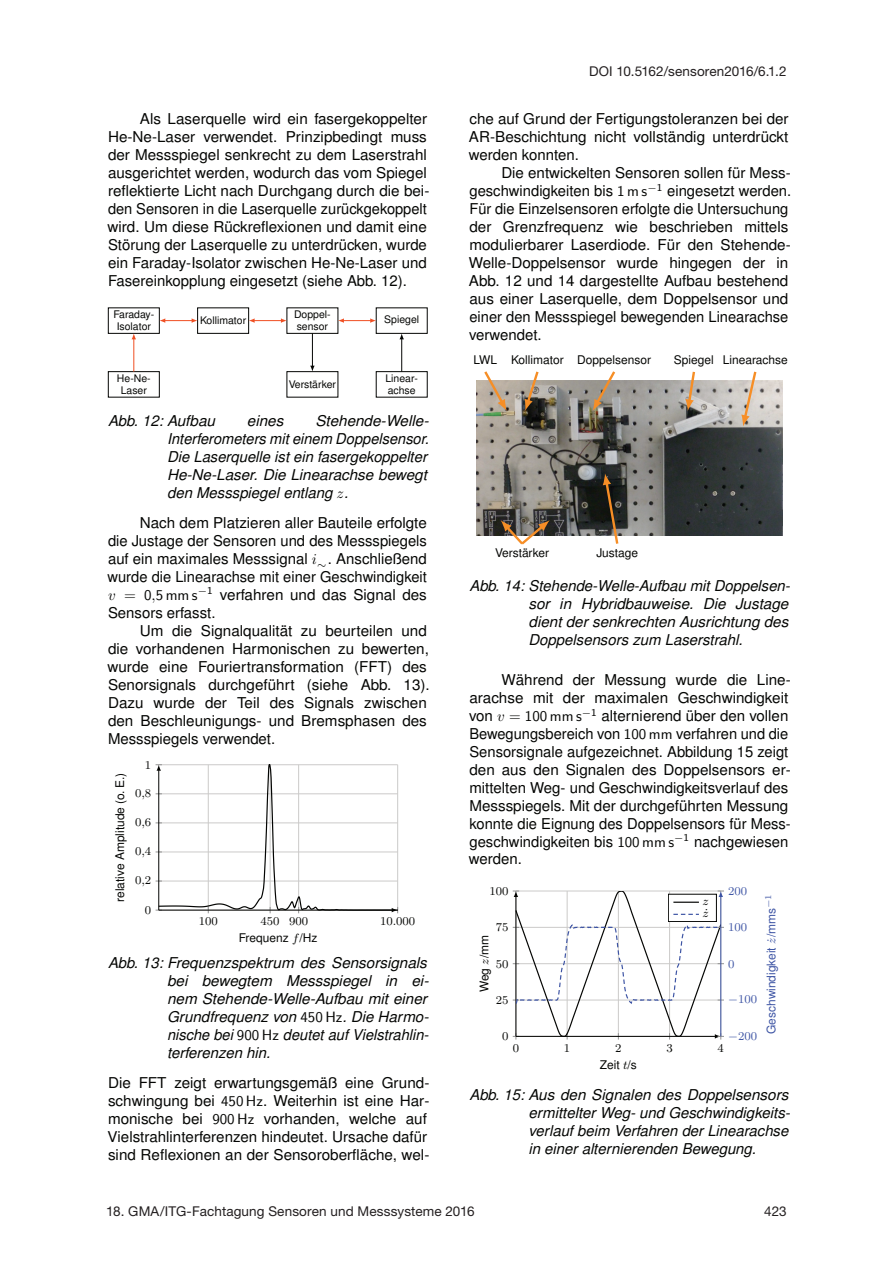
<style>
.page{position:relative;width:893px;height:1263px;background:#fff}
.page>*{position:absolute;margin:0;border:0;box-sizing:border-box;transform-origin:0 0}
.t1{font:15px/18px "Nimbus San L";color:#040503}
.t2{font:italic 15px/18px "Nimbus San L";color:#040503;text-align:justify}
.t3{font:13.5px "Helvetica Neue LT Std";letter-spacing:.01em;color:#231f20}
.t4{font:12px "Nimbus San L";color:#040503}
.t5{font:12px "CMR8";color:#040503}
.t6{font:12px "Nimbus San L";color:#3d54a4}
.t7{font:12px "CMR8";color:#3d54a4}
.t8{font:12px/12.1px "CMMI8";color:#040503}
.t9{font:10.5px/12px "Nimbus San L";color:#040503;text-align:center}
.s1{font-family:"CMMI10";font-style:normal}
.s2{font-family:"CMMI10"}
.s3{font-family:"CMR10"}
.s4{font-family:"CMSS10"}
.s5{font-family:"CMMI8"}
.s6{font-family:"CMSS10";font-style:normal}
.s7{font-family:"CMR8"}
.s8{font-family:"CMSY8"}
</style>
<div class="page">
<div style="left:108px;top:371px;width:52px;height:26px;border:1px solid #040503"></div>
<div style="left:108px;top:308px;width:52px;height:26px;border:1px solid #040503"></div>
<div style="left:197px;top:308px;width:52px;height:26px;border:1px solid #040503"></div>
<div style="left:287px;top:308px;width:51px;height:26px;border:1px solid #040503"></div>
<div style="left:287px;top:371px;width:51px;height:26px;border:1px solid #040503"></div>
<div style="left:376px;top:308px;width:52px;height:26px;border:1px solid #040503"></div>
<div style="left:376px;top:371px;width:52px;height:26px;border:1px solid #040503"></div>
<hr style="left:134px;top:339px;width:1px;height:33px;background:#f04f23">
<svg style="left:132px;top:333px;width:4px;height:6px"></svg>
<svg style="left:159px;top:318px;width:39px;height:5px"></svg>
<svg style="left:249px;top:318px;width:38px;height:5px"></svg>
<svg style="left:338px;top:318px;width:38px;height:5px"></svg>
<hr style="left:312px;top:333px;width:1px;height:33px;background:#040503">
<svg style="left:310px;top:366px;width:5px;height:6px"></svg>
<hr style="left:401px;top:339px;width:1px;height:33px;background:#040503">
<svg style="left:399px;top:333px;width:5px;height:6px"></svg>
<svg style="left:156px;top:764px;width:242px;height:149px"></svg>
<img style="left:476px;top:380px;width:307px;height:155px">
<svg style="left:482px;top:371px;width:25px;height:40px"></svg>
<svg style="left:524px;top:371px;width:16px;height:40px"></svg>
<svg style="left:593px;top:371px;width:24px;height:40px"></svg>
<svg style="left:685px;top:371px;width:12px;height:40px"></svg>
<svg style="left:741px;top:371px;width:17px;height:55px"></svg>
<svg style="left:501px;top:520px;width:49px;height:25px"></svg>
<svg style="left:603px;top:473px;width:17px;height:71px"></svg>
<svg style="left:513px;top:891px;width:211px;height:148px"></svg>
<p class="t1" style="left:107px;top:110px;width:323px;text-indent:32px">Als Laserquelle wird ein fasergekoppelter He-Ne-Laser verwendet. Prinzipbedingt muss der Messspiegel senkrecht zu dem Laserstrahl ausgerichtet werden, wodurch das vom Spiegel reflektierte Licht nach Durchgang durch die bei&shy;den Sensoren in die Laserquelle zurückgekoppelt wird. Um diese Rückreflexionen und damit eine Störung der Laserquelle zu unterdrücken, wurde ein Faraday-Isolator zwischen He-Ne-Laser und Fasereinkopplung eingesetzt (siehe Abb. 12).</p>
<p class="t9" style="left:113px;top:308px;width:42px">Faraday-<br>Isolator</p>
<p class="t9" style="left:200px;top:314px;width:48px">Kollimator</p>
<p class="t9" style="left:294px;top:308px;width:38px;text-align:left">Doppel&shy;sensor</p>
<p class="t9" style="left:384px;top:313px;width:36px">Spiegel</p>
<p class="t9" style="left:117px;top:372px;width:35px">He-Ne-<br>Laser</p>
<p class="t9" style="left:289px;top:378px;width:49px">Verstärker</p>
<p class="t9" style="left:385px;top:372px;width:34px;text-align:left">Linear&shy;achse</p>
<p class="t2" style="left:167px;top:413px;width:263px;text-align:left;text-indent:148px">Stehende-Welle-Interferometers mit einem Doppelsensor.<br>Die Laserquelle ist ein fasergekoppelter He-Ne-Laser. Die Linearachse bewegt den Messspiegel entlang <span class="s1">z</span>.</p>
<p class="t1" style="left:107px;top:514px;width:321px;text-align:justify;text-indent:32px">Nach dem Platzieren aller Bauteile erfolgte die Justage der Sensoren und des Messspiegels auf ein maximales Messsignal <span class="s2">i</span><sub>∼</sub>. Anschließend wurde die Linearachse mit einer Geschwindigkeit <span class="s2">v</span> <span class="s3">=</span> <span class="s4">0</span><span class="s2">,</span><span class="s4">5 mm s</span><sup>−</sup><sup>1</sup> verfahren und das Signal des Sensors erfasst.</p>
<p class="t1" style="left:107px;top:622px;width:324px;text-indent:32px">Um die Signalqualität zu beurteilen und die vorhandenen Harmonischen zu bewerten, wurde eine Fouriertransformation (FFT) des Senorsignals durchgeführt (siehe Abb. 13).<br>Dazu wurde der Teil des Signals zwischen den Beschleunigungs- und Bremsphasen des Messspiegels verwendet.</p>
<p class="t2" style="left:108px;top:413px;width:108px">Abb. 12: Aufbau</p>
<p class="t2" style="left:247px;top:413px;width:38px">eines</p>
<p class="t4" style="left:113px;top:902px;width:130px;rotate:-90deg">relative Amplitude (o. E.)</p>
<p class="t5" style="left:145px;top:757px;width:8px">1</p>
<p class="t5" style="left:135px;top:785px;width:18px">0<span class="s5">,</span>8</p>
<p class="t5" style="left:135px;top:814px;width:18px">0<span class="s5">,</span>6</p>
<p class="t5" style="left:135px;top:843px;width:18px">0<span class="s5">,</span>4</p>
<p class="t5" style="left:135px;top:872px;width:18px">0<span class="s5">,</span>2</p>
<p class="t5" style="left:145px;top:903px;width:8px">0</p>
<p class="t5" style="left:199px;top:914px;width:21px">100</p>
<p class="t5" style="left:261px;top:914px;width:49px">450 900</p>
<p class="t5" style="left:380px;top:914px;width:37px">10<span class="s5">.</span>000</p>
<p class="t4" style="left:239px;top:931px;width:80px">Frequenz <span class="s5">f</span>/Hz</p>
<p class="t2" style="left:167px;top:955px;width:263px;text-indent:-59px">Abb. 13: Frequenzspektrum des Sensorsignals bei bewegtem Messspiegel in ei&shy;nem Stehende-Welle-Aufbau mit einer Grundfrequenz von <span class="s6">450 Hz</span>. Die Harmo&shy;nische bei <span class="s6">900 Hz</span> deutet auf Vielstrahlin&shy;terferenzen hin.</p>
<p class="t1" style="left:108px;top:1073px;width:323px">Die FFT zeigt erwartungsgemäß eine Grund&shy;schwingung bei <span class="s4">450 Hz</span>. Weiterhin ist eine Har&shy;monische bei <span class="s4">900 Hz</span> vorhanden, welche auf Vielstrahlinterferenzen hindeutet. Ursache dafür sind Reflexionen an der Sensoroberfläche, wel-</p>
<p class="t3" style="left:589px;top:63px;width:199px">DOI 10.5162/sensoren2016/6.1.2</p>
<p class="t1" style="left:469px;top:110px;width:321px;text-align:justify">che auf Grund der Fertigungstoleranzen bei der AR-Beschichtung nicht vollständig unterdrückt werden konnten.</p>
<p class="t1" style="left:469px;top:164px;width:324px;text-indent:33px">Die entwickelten Sensoren sollen für Mess&shy;geschwindigkeiten bis <span class="s4">1 m s</span><sup>−</sup><sup>1</sup> eingesetzt werden.<br>Für die Einzelsensoren erfolgte die Untersuchung der Grenzfrequenz wie beschrieben mittels modulierbarer Laserdiode. Für den Stehende-Welle-Doppelsensor wurde hingegen der in Abb. 12 und 14 dargestellte Aufbau bestehend aus einer Laserquelle, dem Doppelsensor und einer den Messspiegel bewegenden Linearachse verwendet.</p>
<p class="t4" style="left:473px;top:353px;width:179px">LWL Kollimator Doppelsensor</p>
<p class="t4" style="left:674px;top:353px;width:115px">Spiegel Linearachse</p>
<p class="t4" style="left:495px;top:546px;width:56px">Verstärker</p>
<p class="t4" style="left:596px;top:546px;width:43px">Justage</p>
<p class="t2" style="left:528px;top:578px;width:263px;text-indent:-59px">Abb. 14: Stehende-Welle-Aufbau mit Doppelsen&shy;sor in Hybridbauweise. Die Justage dient der senkrechten Ausrichtung des Doppelsensors zum Laserstrahl.</p>
<p class="t1" style="left:469px;top:671px;width:323px;text-indent:32px">Während der Messung wurde die Line&shy;arachse mit der maximalen Geschwindigkeit von <span class="s2">v</span> <span class="s3">=</span> <span class="s4">100 mm s</span><sup>−</sup><sup>1</sup> alternierend über den vollen Bewegungsbereich von <span class="s4">100 mm</span> verfahren und die Sensorsignale aufgezeichnet. Abbildung 15 zeigt den aus den Signalen des Doppelsensors er&shy;mittelten Weg- und Geschwindigkeitsverlauf des Messspiegels. Mit der durchgeführten Messung konnte die Eignung des Doppelsensors für Mess&shy;geschwindigkeiten bis <span class="s4">100 mm s</span><sup>−</sup><sup>1</sup> nachgewiesen werden.</p>
<p class="t5" style="left:489px;top:884px;width:21px">100</p>
<p class="t7" style="left:728px;top:884px;width:21px">200</p>
<p class="t8" style="left:702px;top:896px;width:7px">z z<span class="s7">˙</span></p>
<p class="t5" style="left:496px;top:920px;width:14px">75</p>
<p class="t7" style="left:728px;top:920px;width:21px">100</p>
<p class="t4" style="left:477px;top:992px;width:59px;rotate:-90deg">Weg <span class="s5">z</span>/mm</p>
<p class="t5" style="left:496px;top:956px;width:14px">50</p>
<p class="t7" style="left:728px;top:956px;width:8px">0</p>
<p class="t5" style="left:496px;top:993px;width:14px">25</p>
<p class="t7" style="left:728px;top:992px;width:30px"><span class="s8">−</span>100</p>
<p class="t5" style="left:502px;top:1029px;width:8px">0</p>
<p class="t7" style="left:728px;top:1028px;width:30px"><span class="s8">−</span>200</p>
<p class="t5" style="left:513px;top:1040px;width:8px">0</p>
<p class="t5" style="left:564px;top:1040px;width:8px">1</p>
<p class="t5" style="left:615px;top:1040px;width:8px">2</p>
<p class="t5" style="left:666px;top:1040px;width:8px">3</p>
<p class="t5" style="left:718px;top:1040px;width:8px">4</p>
<p class="t4" style="left:600px;top:1057px;width:39px">Zeit <span class="s5">t</span>/s</p>
<p class="t6" style="left:764px;top:1034px;width:141px;rotate:-90deg">Geschwindigkeit <span class="s7">˙</span><span class="s5">z</span>/mms<sup>−</sup><sup>1</sup></p>
<p class="t2" style="left:528px;top:1087px;width:263px;text-indent:-59px">Abb. 15: Aus den Signalen des Doppelsensors ermittelter Weg- und Geschwindigkeits&shy;verlauf beim Verfahren der Linearachse in einer alternierenden Bewegung.</p>
<p class="t3" style="left:106px;top:1203px;width:370px">18. GMA/ITG-Fachtagung Sensoren und Messsysteme 2016</p>
<p class="t3" style="left:764px;top:1203px;width:24px">423</p>
</div>
